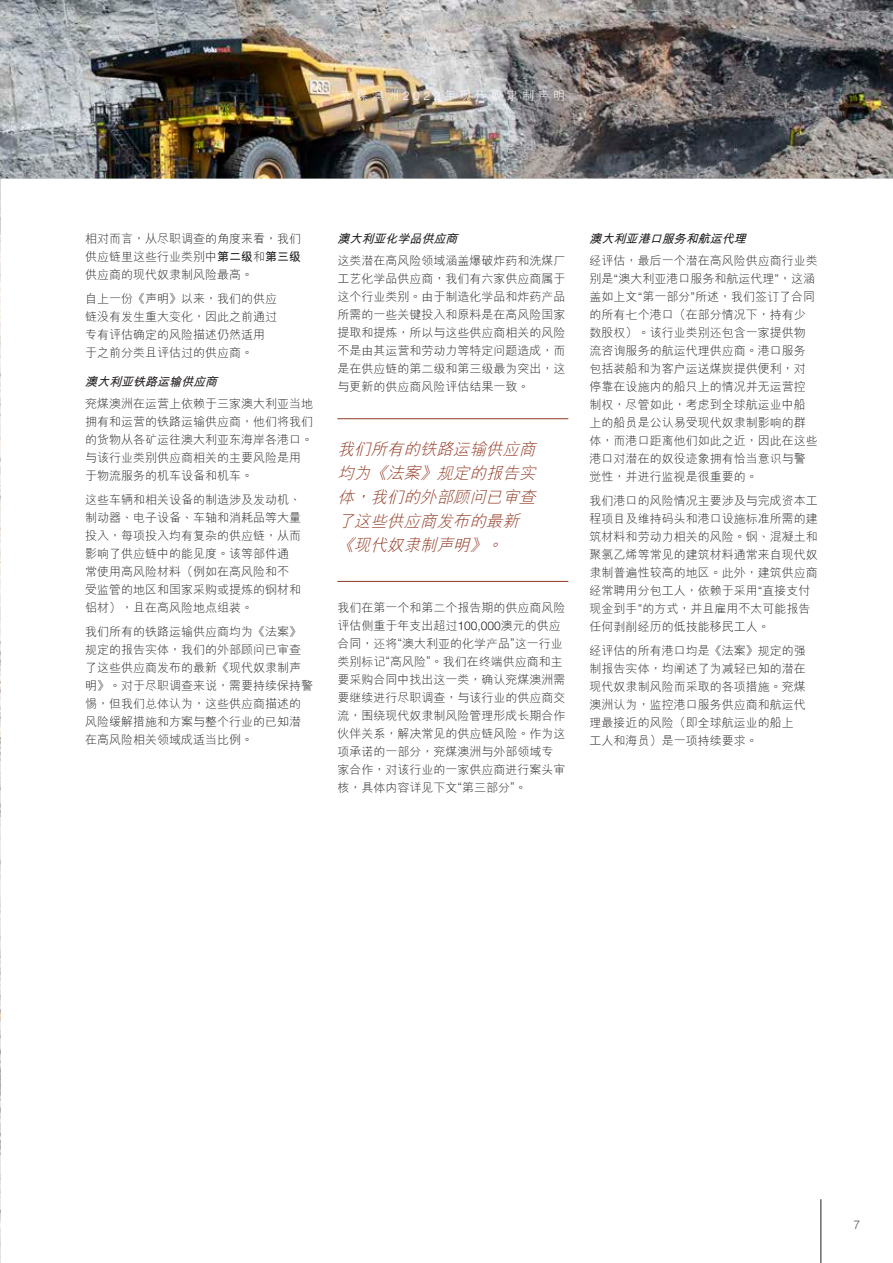
<style>
.page{position:relative;width:893px;height:1263px;background:#fff}
.page>*{position:absolute;margin:0;border:0;box-sizing:border-box;transform-origin:0 0}
.t1{font:italic 300 16.5px/24px "M Hei HKS";color:#90361f}
.t2{font:300 12px/18px "M Hei HKS";color:#231f20}
.t3{font:italic 700 12px "M Hei HKS";color:#231f20}
.t4{font:300 12px "M Hei HKS";letter-spacing:.3em;color:#fff}
.t5{font:300 12px "Helvetica LT Std";color:#57585a}
.s1{font-family:"Helvetica LT Std"}
.s2{font-weight:700}
</style>
<div class="page">
<img style="left:0;top:0;width:893px;height:1263px">
<hr style="left:337px;top:418px;width:231px;height:1px;background:#90361f">
<hr style="left:337px;top:581px;width:231px;height:1px;background:#90361f">
<hr style="left:821px;top:1199px;width:1px;height:64px;background:#231f20">
<p class="t4" style="left:340px;top:87px;width:226px">兖煤澳洲<span class="s1">2022</span>年現代奴隸制聲明</p>
<p class="t2" style="left:85px;top:229px;width:217px;text-align:justify">相對而言，從盡職調查的角度來看，我們供應鏈里這些行業類別中<span class="s2">第二級</span>和<span class="s2">第三級</span>供應商的現代奴隸制風險最高。</p>
<p class="t2" style="left:85px;top:289px;width:193px">自上一份《聲明》以來，我們的供應鏈沒有發生重大變化，因此之前通過專有評估確定的風險描述仍然適用於之前分類且評估過的供應商。</p>
<p class="t3" style="left:85px;top:373px;width:138px">澳大利亞鐵路運輸供應商</p>
<p class="t2" style="left:85px;top:394px;width:229px">兖煤澳洲在運營上依賴於三家澳大利亞當地擁有和運營的鐵路運輸供應商，他們將我們的貨物從各礦運往澳大利亞東海岸各港口。與該行業類別供應商相關的主要風險是用於物流服務的機車設備和機車。</p>
<p class="t2" style="left:85px;top:490px;width:217px">這些車輛和相關設備的製造涉及發動機、制動器、電子設備、車軸和消耗品等大量投入，每項投入均有複雜的供應鏈，從而影響了供應鏈中的能見度。該等部件通常使用高風險材料（例如在高風險和不受監管的地區和國家採購或提煉的鋼材和鋁材），且在高風險地點組裝。</p>
<p class="t2" style="left:85px;top:622px;width:229px">我們所有的鐵路運輸供應商均為《法案》規定的報告實體，我們的外部顧問已審查了這些供應商發佈的最新《現代奴隸制聲明》。對於盡職調查來說，需要持續保持警惕，但我們總體認為，這些供應商描述的風險緩解措施和方案與整個行業的已知潛在高風險相關領域成適當比例。</p>
<p class="t3" style="left:337px;top:230px;width:126px">澳大利亞化學品供應商</p>
<p class="t2" style="left:337px;top:251px;width:229px;text-align:justify">這類潛在高風險領域涵蓋爆破炸藥和洗煤廠工藝化學品供應商，我們有六家供應商屬於這個行業類別。由於製造化學品和炸藥產品所需的一些關鍵投入和原料是在高風險國家提取和提煉，所以與這些供應商相關的風險不是由其運營和勞動力等特定問題造成，而是在供應鏈的第二級和第三級最為突出，這與更新的供應商風險評估結果一致。</p>
<h1 class="t1" style="left:337px;top:437px;width:205px">我們所有的鐵路運輸供應商均為《法案》規定的報告實體，我們的外部顧問已審查了這些供應商發佈的最新《現代奴隸制聲明》。</h1>
<p class="t2" style="left:337px;top:598px;width:229px">我們在第一個和第二個報告期的供應商風險評估側重於年支出超過<span class="s1">100,000</span>澳元的供應合同，還將<span class="s1">“</span>澳大利亞的化學產品<span class="s1">”</span>這一行業類別標記<span class="s1">“</span>高風險<span class="s1">”</span>。我們在終端供應商和主要採購合同中找出這一類，確認兖煤澳洲需要繼續進行盡職調查，與該行業的供應商交流，圍繞現代奴隸制風險管理形成長期合作伙伴關係，解決常見的供應鏈風險。作為這項承諾的一部分，兖煤澳洲與外部領域專家合作，對該行業的一家供應商進行案頭審核，具體內容詳見下文<span class="s1">“</span>第三部分<span class="s1">”</span>。</p>
<p class="t3" style="left:590px;top:230px;width:162px">澳大利亞港口服務和航運代理</p>
<p class="t2" style="left:590px;top:251px;width:230px">經評估，最後一個潛在高風險供應商行業類別是<span class="s1">“</span>澳大利亞港口服務和航運代理<span class="s1">”</span>，這涵蓋如上文<span class="s1">“</span>第一部分<span class="s1">”</span>所述，我們簽訂了合同的所有七個港口（在部分情況下，持有少數股權）。該行業類別還包含一家提供物流咨詢服務的航運代理供應商。港口服務包括裝船和為客戶運送煤炭提供便利，對停靠在設施內的船只上的情況並無運營控制權，儘管如此，考慮到全球航運業中船上的船員是公認易受現代奴隸制影響的群體，而港口距離他們如此之近，因此在這些港口對潛在的奴役跡象擁有恰當意識與警覺性，並進行監視是很重要的。</p>
<p class="t2" style="left:590px;top:491px;width:230px">我們港口的風險情況主要涉及與完成資本工程項目及維持碼頭和港口設施標準所需的建築材料和勞動力相關的風險。鋼、混凝土和聚氯乙烯等常見的建築材料通常來自現代奴隸制普遍性較高的地區。此外，建築供應商經常聘用分包工人，依賴於採用<span class="s1">“</span>直接支付現金到手<span class="s1">”</span>的方式，並且僱用不太可能報告任何剝削經歷的低技能移民工人。</p>
<p class="t2" style="left:590px;top:641px;width:218px">經評估的所有港口均是《法案》規定的強制報告實體，均闡述了為減輕已知的潛在現代奴隸制風險而採取的各項措施。兖煤澳洲認為，監控港口服務供應商和航運代理最接近的風險（即全球航運業的船上工人和海員）是一項持續要求。</p>
<p class="t5" style="left:854px;top:1217px;width:8px">7</p>
</div>
